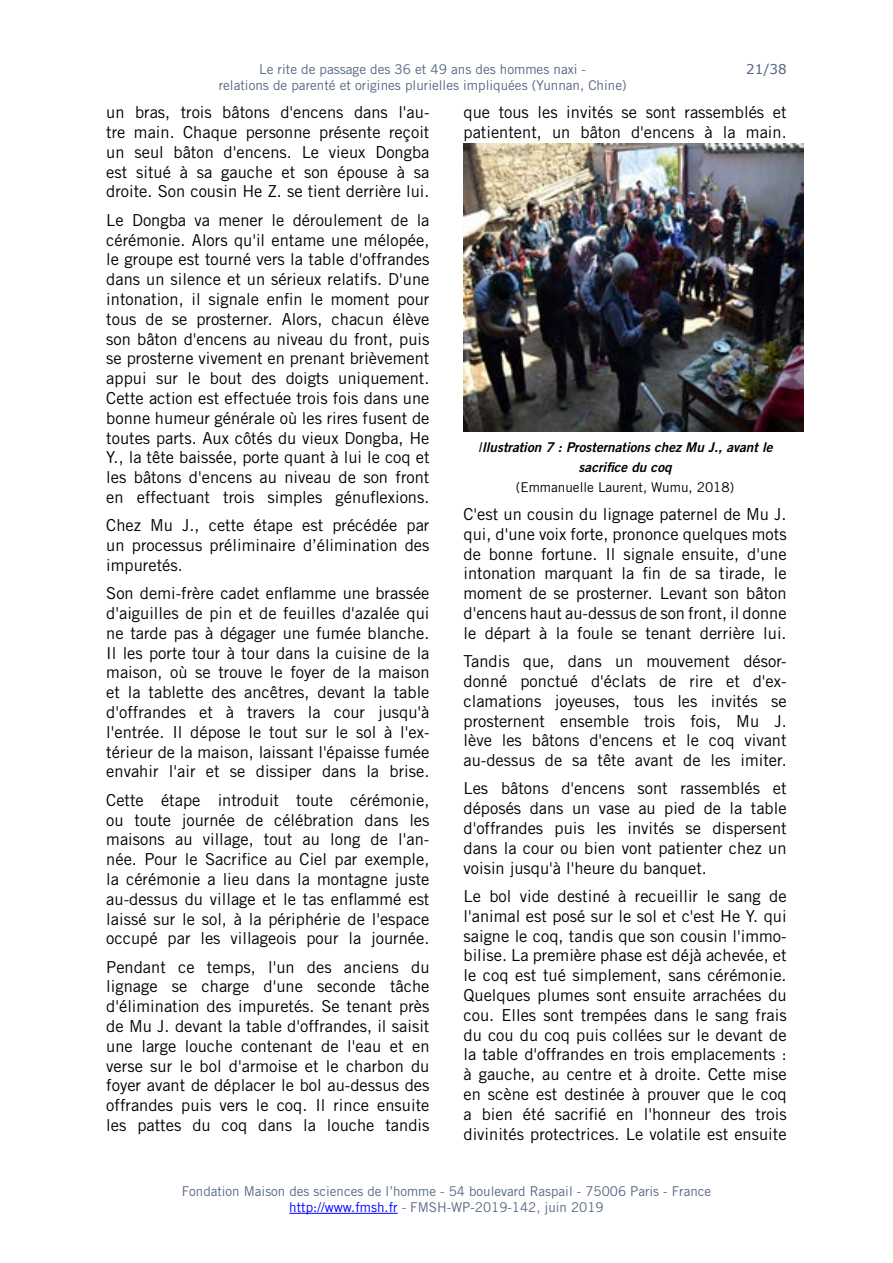
<style>
.page{position:relative;width:893px;height:1263px;background:#fff}
.page>*{position:absolute;margin:0;border:0;box-sizing:border-box;transform-origin:0 0}
.t1{font:16.5px/19.8px "Trade Gothic LT Std";color:#000;text-align:justify}
.t2{font:13.5px/16.2px "Trade Gothic LT Std";color:#586884;text-align:center}
.t3{font:13.5px/16.2px "Trade Gothic LT Std";color:#556683;text-align:center}
.t4{font:13.5px/19.8px "Trade Gothic LT Std Bd 2 Obl";color:#000;text-align:center}
.t5{font:13.5px "Trade Gothic LT Std";color:#000}
.t6{font:13.5px "Verdana";color:#556683}
.s1{font-family:"Trade Gothic LT Std";font-style:italic}
.s2{color:#00f}
</style>
<div class="page">
<hr style="left:289px;top:1213px;width:109px;height:1px;background:#00f">
<img style="left:463px;top:144px;width:341px;height:287px">
<p class="t3" style="left:219px;top:60px;width:409px">Le rite de passage des 36 et 49 ans des hommes naxi -<br>relations de parenté et origines plurielles impliquées (Yunnan, Chine)</p>
<p class="t6" style="left:746px;top:60px;width:42px">21/38</p>
<p class="t1" style="left:106px;top:102px;width:325px">un bras, trois bâtons d'encens dans l'au&shy;tre main. Chaque personne présente reçoit un seul bâton d'encens. Le vieux Dongba est situé à sa gauche et son épouse à sa droite. Son cousin He Z. se tient derrière lui.</p>
<p class="t1" style="left:106px;top:210px;width:325px">Le Dongba va mener le déroulement de la cérémonie. Alors qu'il entame une mélopée, le groupe est tourné vers la table d'offrandes dans un silence et un sérieux relatifs. D'une intonation, il signale enfin le moment pour tous de se prosterner. Alors, chacun élève son bâton d'encens au niveau du front, puis se prosterne vivement en prenant brièvement appui sur le bout des doigts uniquement.<br>Cette action est effectuée trois fois dans une bonne humeur générale où les rires fusent de toutes parts. Aux côtés du vieux Dongba, He Y., la tête baissée, porte quant à lui le coq et les bâtons d'encens au niveau de son front en effectuant trois simples génuflexions.</p>
<p class="t1" style="left:106px;top:515px;width:325px">Chez Mu J., cette étape est précédée par un processus préliminaire d’élimination des impuretés.</p>
<p class="t1" style="left:106px;top:583px;width:325px">Son demi-frère cadet enflamme une brassée d'aiguilles de pin et de feuilles d'azalée qui ne tarde pas à dégager une fumée blanche.<br>Il les porte tour à tour dans la cuisine de la maison, où se trouve le foyer de la maison et la tablette des ancêtres, devant la table d'offrandes et à travers la cour jusqu'à l'entrée. Il dépose le tout sur le sol à l'ex&shy;térieur de la maison, laissant l'épaisse fumée envahir l'air et se dissiper dans la brise.</p>
<p class="t1" style="left:106px;top:790px;width:325px">Cette étape introduit toute cérémonie, ou toute journée de célébration dans les maisons au village, tout au long de l'an&shy;née. Pour le Sacrifice au Ciel par exemple, la cérémonie a lieu dans la montagne juste au-dessus du village et le tas enflammé est laissé sur le sol, à la périphérie de l'espace occupé par les villageois pour la journée.</p>
<p class="t1" style="left:106px;top:957px;width:325px">Pendant ce temps, l'un des anciens du lignage se charge d'une seconde tâche d'élimination des impuretés. Se tenant près de Mu J. devant la table d'offrandes, il saisit une large louche contenant de l'eau et en verse sur le bol d'armoise et le charbon du foyer avant de déplacer le bol au-dessus des offrandes puis vers le coq. Il rince ensuite les pattes du coq dans la louche tandis</p>
<p class="t1" style="left:463px;top:102px;width:325px">que tous les invités se sont rassemblés et patientent, un bâton d'encens à la main.</p>
<p class="t4" style="left:478px;top:437px;width:297px"><span class="s1">I</span>llustration 7 : Prosternations chez Mu J., avant le sacrifice du coq</p>
<p class="t5" style="left:516px;top:479px;width:220px">(Emmanuelle Laurent, Wumu, 2018)</p>
<p class="t1" style="left:463px;top:504px;width:325px">C'est un cousin du lignage paternel de Mu J. qui, d'une voix forte, prononce quelques mots de bonne fortune. Il signale ensuite, d'une intonation marquant la fin de sa tirade, le moment de se prosterner. Levant son bâton d'encens haut au-dessus de son front, il donne le départ à la foule se tenant derrière lui.</p>
<p class="t1" style="left:463px;top:651px;width:325px">Tandis que, dans un mouvement désor&shy;donné ponctué d'éclats de rire et d'ex&shy;clamations joyeuses, tous les invités se prosternent ensemble trois fois, Mu J. lève les bâtons d'encens et le coq vivant au-dessus de sa tête avant de les imiter.</p>
<p class="t1" style="left:463px;top:778px;width:325px">Les bâtons d'encens sont rassemblés et déposés dans un vase au pied de la table d'offrandes puis les invités se dispersent dans la cour ou bien vont patienter chez un voisin jusqu'à l'heure du banquet.</p>
<p class="t1" style="left:463px;top:886px;width:325px">Le bol vide destiné à recueillir le sang de l'animal est posé sur le sol et c'est He Y. qui saigne le coq, tandis que son cousin l'immo&shy;bilise. La première phase est déjà achevée, et le coq est tué simplement, sans cérémonie.<br>Quelques plumes sont ensuite arrachées du cou. Elles sont trempées dans le sang frais du cou du coq puis collées sur le devant de la table d'offrandes en trois emplacements : à gauche, au centre et à droite. Cette mise en scène est destinée à prouver que le coq a bien été sacrifié en l'honneur des trois divinités protectrices. Le volatile est ensuite</p>
<p class="t2" style="left:182px;top:1183px;width:531px">Fondation Maison des sciences de l’homme - 54 boulevard Raspail - 75006 Paris - France <span class="s2">http://www.fmsh.fr</span> - FMSH-WP-2019-142, juin 2019</p>
</div>
